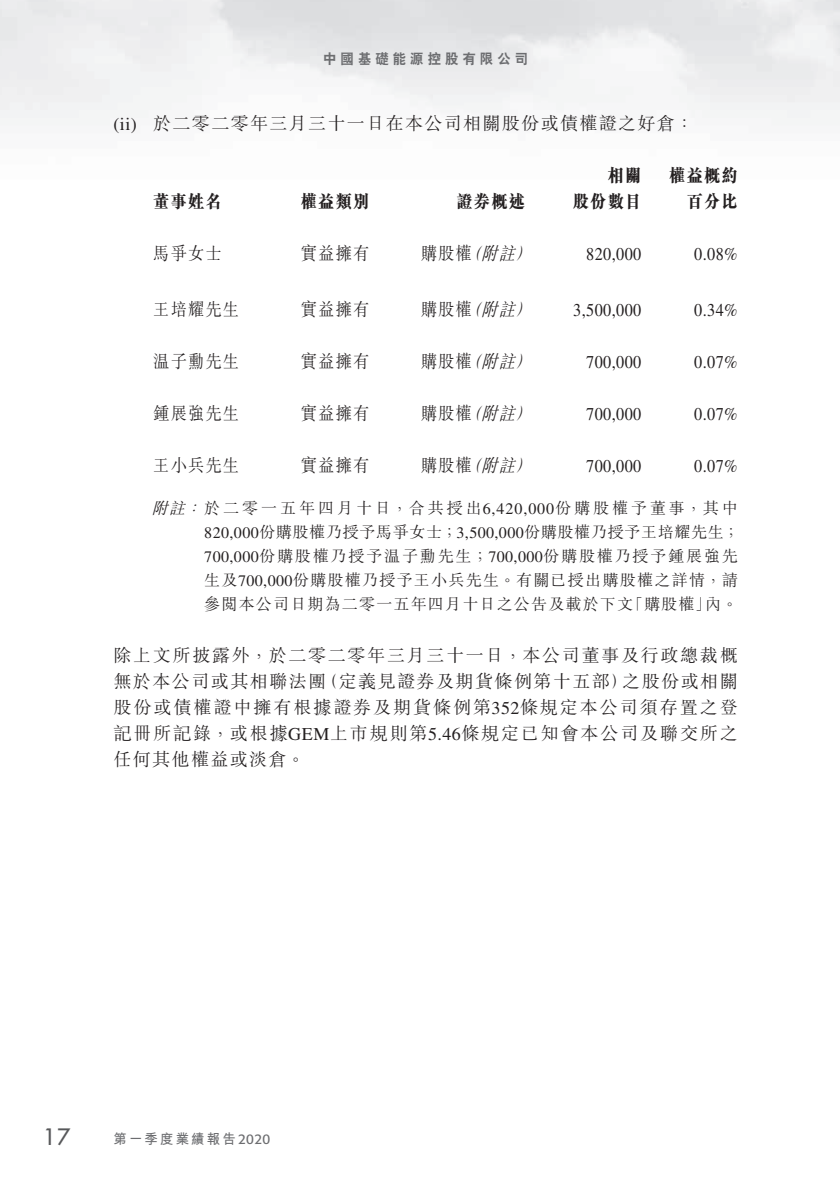
<style>
.page{position:relative;width:840px;height:1191px;background:#fff}
.page>*{position:absolute;margin:0;border:0;box-sizing:border-box;transform-origin:0 0}
.t1{font:500 22px "Futura Std";color:#57585a}
._00_txt{font:300 18px/26px "M Sung HK";letter-spacing:.095em;color:#231f20;text-align:right}
._50_Table_txt{font:18px "Times LT Std";letter-spacing:.025em;color:#231f20;scale:.9 1}
._50_Table_txt-2{font:300 18px "M Sung HK";letter-spacing:.075em;color:#231f20;scale:.9 1}
._00_txt-2{font:300 18px "M Sung HK";letter-spacing:.075em;color:#231f20}
._50_Table_txt-3{font:800 18px "M Sung HK";letter-spacing:.075em;color:#231f20;scale:.9 1}
._50_Table_txt-4{font:italic 300 18px "M Sung HK";color:#231f20;scale:.9 1}
._00_txt-3{font:18px "Times LT Std";color:#231f20}
._06_Notes{font:300 16px/24px "M Sung HK";letter-spacing:.08em;color:#231f20;text-align:right}
._06_Notes-2{font:300 16px "M Sung HK";letter-spacing:.185em;color:#231f20}
._06_Notes-3{font:italic 300 16px "M Sung HK";color:#231f20}
.t2{font:700 14px "M Hei HK";letter-spacing:.17em;color:#6c6d70;scale:.95 1}
.t3{font:800 14px "C Hei 2 HK";letter-spacing:.31em;color:#6c6d70;scale:.95 1}
.s1{font-family:"Times LT Std";font-weight:400}
.s2{font-family:"Formata";font-weight:400}
</style>
<div class="page">
<p class="t3" style="left:323px;top:49px;width:217px">中國基礎能源控股有限公司</p>
<p class="_00_txt-3" style="left:113px;top:113px;width:25px">(ii)</p>
<p class="_00_txt-2" style="left:153px;top:110px;width:541px">於二零二零年三月三十一日在本公司相關股份或債權證之好倉：</p>
<p class="_50_Table_txt-3" style="left:607px;top:162px;width:39px">相關</p>
<p class="_50_Table_txt-3" style="left:669px;top:162px;width:78px">權益概約</p>
<p class="_50_Table_txt-3" style="left:153px;top:188px;width:78px">董事姓名</p>
<p class="_50_Table_txt-3" style="left:300px;top:188px;width:78px">權益類別</p>
<p class="_50_Table_txt-3" style="left:456px;top:188px;width:78px">證券概述</p>
<p class="_50_Table_txt-3" style="left:572px;top:188px;width:78px">股份數目</p>
<p class="_50_Table_txt-3" style="left:686px;top:188px;width:58px">百分比</p>
<p class="_50_Table_txt-2" style="left:153px;top:240px;width:78px">馬爭女士</p>
<p class="_50_Table_txt-2" style="left:300px;top:240px;width:78px">實益擁有</p>
<p class="_50_Table_txt-2" style="left:420px;top:240px;width:58px">購股權</p>
<p class="_50_Table_txt-4" style="left:480px;top:240px;width:46px">附註</p>
<p class="_50_Table_txt-4" style="left:464px;top:240px;width:27px">（</p>
<p class="_50_Table_txt-4" style="left:514px;top:240px;width:27px">(</p>
<p class="_50_Table_txt" style="left:586px;top:243px;width:63px">820,000</p>
<p class="_50_Table_txt" style="left:694px;top:243px;width:50px">0.08%</p>
<p class="_50_Table_txt-2" style="left:153px;top:296px;width:97px">王培耀先生</p>
<p class="_50_Table_txt-2" style="left:300px;top:296px;width:78px">實益擁有</p>
<p class="_50_Table_txt-2" style="left:420px;top:296px;width:58px">購股權</p>
<p class="_50_Table_txt-4" style="left:480px;top:296px;width:46px">附註</p>
<p class="_50_Table_txt-4" style="left:464px;top:296px;width:27px">（</p>
<p class="_50_Table_txt-4" style="left:514px;top:296px;width:27px">(</p>
<p class="_50_Table_txt" style="left:573px;top:299px;width:77px">3,500,000</p>
<p class="_50_Table_txt" style="left:694px;top:299px;width:50px">0.34%</p>
<p class="_50_Table_txt-2" style="left:153px;top:348px;width:97px">温子勳先生</p>
<p class="_50_Table_txt-2" style="left:300px;top:348px;width:78px">實益擁有</p>
<p class="_50_Table_txt-2" style="left:420px;top:348px;width:58px">購股權</p>
<p class="_50_Table_txt-4" style="left:480px;top:348px;width:46px">附註</p>
<p class="_50_Table_txt-4" style="left:464px;top:348px;width:27px">（</p>
<p class="_50_Table_txt-4" style="left:514px;top:348px;width:27px">(</p>
<p class="_50_Table_txt" style="left:586px;top:351px;width:63px">700,000</p>
<p class="_50_Table_txt" style="left:694px;top:351px;width:50px">0.07%</p>
<p class="_50_Table_txt-2" style="left:153px;top:400px;width:97px">鍾展強先生</p>
<p class="_50_Table_txt-2" style="left:300px;top:400px;width:78px">實益擁有</p>
<p class="_50_Table_txt-2" style="left:420px;top:400px;width:58px">購股權</p>
<p class="_50_Table_txt-4" style="left:480px;top:400px;width:46px">附註</p>
<p class="_50_Table_txt-4" style="left:464px;top:400px;width:27px">（</p>
<p class="_50_Table_txt-4" style="left:514px;top:400px;width:27px">(</p>
<p class="_50_Table_txt" style="left:586px;top:403px;width:63px">700,000</p>
<p class="_50_Table_txt" style="left:694px;top:403px;width:50px">0.07%</p>
<p class="_50_Table_txt-2" style="left:300px;top:452px;width:78px">實益擁有</p>
<p class="_50_Table_txt-2" style="left:420px;top:452px;width:58px">購股權</p>
<p class="_50_Table_txt-4" style="left:480px;top:452px;width:46px">附註</p>
<p class="_50_Table_txt-2" style="left:153px;top:452px;width:97px">王小兵先生</p>
<p class="_06_Notes-2" style="left:204px;top:497px;width:534px">於二零一五年四月十日，合共授出<span class="s1">6,420,000</span>份購股權予董事，其中</p>
<p class="_50_Table_txt-4" style="left:464px;top:452px;width:27px">（</p>
<p class="_50_Table_txt-4" style="left:514px;top:452px;width:27px">(</p>
<p class="_50_Table_txt" style="left:586px;top:455px;width:63px">700,000</p>
<p class="_50_Table_txt" style="left:694px;top:455px;width:50px">0.07%</p>
<p class="_06_Notes-3" style="left:151px;top:497px;width:40px">附註</p>
<p class="_06_Notes-3" style="left:185px;top:497px;width:23px">：</p>
<p class="_06_Notes" style="left:204px;top:519px;width:536px"><span class="s1">820,000</span>份購股權乃授予馬爭女士；<span class="s1">3,500,000</span>份購股權乃授予王培耀先生; <span class="s1">700,000</span>份購股權乃授予温子勳先生；<span class="s1">700,000</span>份購股權乃授予鍾展強先生及<span class="s1">700,000</span>份購股權乃授予王小兵先生。有關已授出購股權之詳情，請內。</p>
<p class="_06_Notes" style="left:204px;top:591px;width:430px">參閱本公司日期為二零一五年四月十日之公告及載於下文</p>
<p class="_00_txt" style="left:113px;top:641px;width:625px">除上文所披露外，於二零二零年三月三十一日，本公司董事及行政總裁概之股份或相關</p>
<p class="_06_Notes" style="left:627px;top:591px;width:85px">「購股權」</p>
<p class="_00_txt" style="left:320px;top:667px;width:309px">（定義見證券及期貨條例第十五部）</p>
<p class="_00_txt" style="left:113px;top:667px;width:625px;text-align:left">無於本公司或其相聯法團<br>股份或債權證中擁有根據證券及期貨條例第<span class="s1">352</span>條規定本公司須存置之登記冊所記錄，或根據<span class="s1">GEM</span>上市規則第<span class="s1">5.46</span>條規定已知會本公司及聯交所之任何其他權益或淡倉。</p>
<h1 class="t1" style="left:43px;top:1123px;width:28px">17</h1>
<p class="t2" style="left:113px;top:1128px;width:166px">第一季度業績報告<span class="s2">2020</span></p>
</div>
